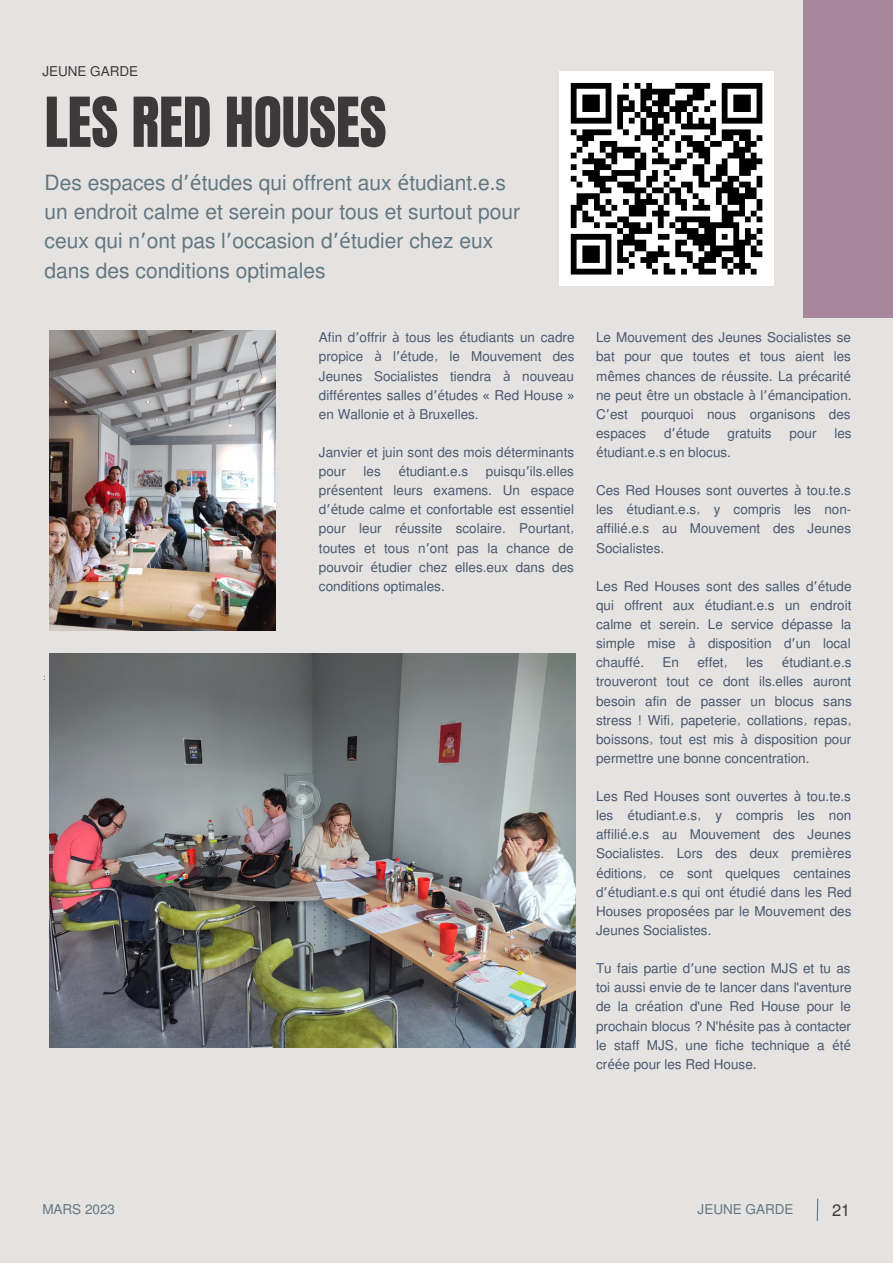
<style>
.page{position:relative;width:893px;height:1264px;background:#fff}
.page>*{position:absolute;margin:0;border:0;box-sizing:border-box;transform-origin:0 0}
.t1{font:58.5px "Anton";letter-spacing:-.005em;color:#3b3939}
.t2{font:21px/29.2px "Mukti";color:#637680}
.t3{font:16.5px "Mukti";color:#3b3939}
.t4{font:13.5px/19px "Mukti";color:#4b586d;text-align:justify}
.t5{font:13.5px "Mukti";color:#637680}
.t6{font:13.5px "Mukti";color:#3b3939}
.s1{font-family:"Noto Sans Gurmukhi"}
.s2{font-family:"Noto Sans"}
</style>
<div class="page">
<div style="left:0;top:0;width:892px;height:1262px;background:#e4e3e2"></div>
<svg style="left:816px;top:1198px;width:2px;height:24px"></svg>
<div style="left:803px;top:0;width:89px;height:318px;background:#a8879d"></div>
<div style="left:559px;top:71px;width:215px;height:215px;background:#fff"></div>
<svg style="left:570px;top:83px;width:193px;height:192px"></svg>
<img style="left:50px;top:653px;width:525px;height:394px">
<img style="left:50px;top:330px;width:226px;height:300px">
<p class="t6" style="left:42px;top:62px;width:97px">JEUNE GARDE</p>
<h1 class="t1" style="left:45px;top:80px;width:343px">LES RED HOUSES</h1>
<h2 class="t2" style="left:45px;top:167px;width:477px">Des espaces d<span class="s1">’</span><span class="s2">é</span>tudes qui offrent aux <span class="s2">é</span>tudiant.e.s un endroit calme et serein pour tous et surtout pour ceux qui n<span class="s1">’</span>ont pas l<span class="s1">’</span>occasion d<span class="s1">’</span><span class="s2">é</span>tudier chez eux dans des conditions optimales</h2>
<p class="t6" style="left:42px;top:665px;width:5px">:</p>
<p class="t4" style="left:319px;top:327px;width:257px">Afin d<span class="s1">’</span>offrir <span class="s2">à</span> tous les <span class="s2">é</span>tudiants un cadre propice <span class="s2">à</span> l<span class="s1">’</span><span class="s2">é</span>tude, le Mouvement des Jeunes Socialistes tiendra <span class="s2">à</span> nouveau diff<span class="s2">é</span>rentes salles d<span class="s1">’</span><span class="s2">é</span>tudes <span class="s2">«</span> Red House <span class="s2">» </span>en Wallonie et <span class="s2">à</span> Bruxelles.</p>
<p class="t4" style="left:319px;top:442px;width:257px">Janvier et juin sont des mois d<span class="s2">é</span>terminants pour</p>
<p class="t4" style="left:319px;top:461px;width:257px;text-indent:167px">puisqu<span class="s1">’</span>ils.elles pr<span class="s2">é</span>sentent leurs examens. Un espace d<span class="s1">’</span><span class="s2">é</span>tude calme et confortable est essentiel pour leur r<span class="s2">é</span>ussite scolaire. Pourtant, toutes et tous n<span class="s1">’</span>ont pas la chance de pouvoir <span class="s2">é</span>tudier chez elles.eux dans des conditions optimales.</p>
<p class="t4" style="left:363px;top:461px;width:19px">les</p>
<p class="t4" style="left:398px;top:461px;width:71px"><span class="s2">é</span>tudiant.e.s</p>
<p class="t4" style="left:596px;top:327px;width:257px">Le Mouvement des Jeunes Socialistes se bat pour que toutes et tous aient les m<span class="s2">ê</span>mes chances de r<span class="s2">é</span>ussite. La pr<span class="s2">é</span>carit<span class="s2">é </span>ne peut <span class="s2">ê</span>tre un obstacle <span class="s2">à</span> l<span class="s1">’</span><span class="s2">é</span>mancipation.<br>C<span class="s1">’</span>est pourquoi nous organisons des espaces</p>
<p class="t4" style="left:664px;top:423px;width:47px">d<span class="s1">’</span><span class="s2">é</span>tude</p>
<p class="t4" style="left:727px;top:423px;width:46px">gratuits</p>
<p class="t4" style="left:789px;top:423px;width:28px">pour</p>
<p class="t4" style="left:834px;top:423px;width:19px">les</p>
<p class="t4" style="left:596px;top:442px;width:136px"><span class="s2">é</span>tudiant.e.s en blocus.</p>
<p class="t4" style="left:596px;top:480px;width:257px">Ces Red Houses sont ouvertes <span class="s2">à</span> tou.te.s les <span class="s2">é</span>tudiant.e.s, y compris les non&shy;affili<span class="s2">é</span>.e.s au Mouvement des Jeunes Socialistes.</p>
<p class="t4" style="left:596px;top:576px;width:257px">Les Red Houses sont des salles d<span class="s1">’</span><span class="s2">é</span>tude qui offrent aux <span class="s2">é</span>tudiant.e.s un endroit calme et serein. Le service d<span class="s2">é</span>passe la simple mise <span class="s2">à</span> disposition d<span class="s1">’</span>un local chauff<span class="s2">é</span>.</p>
<p class="t4" style="left:596px;top:652px;width:257px;text-indent:186px"><span class="s2">é</span>tudiant.e.s trouveront tout ce dont ils.elles auront besoin afin de passer un blocus sans stress ! Wifi, papeterie, collations, repas, boissons, tout est mis <span class="s2">à</span> disposition pour permettre une bonne concentration.</p>
<p class="t4" style="left:596px;top:786px;width:257px">Les Red Houses sont ouvertes <span class="s2">à</span> tou.te.s les <span class="s2">é</span>tudiant.e.s, y compris les non affili<span class="s2">é</span>.e.s au Mouvement des Jeunes Socialistes. Lors des deux premi<span class="s2">è</span>res <span class="s2">é</span>ditions, ce sont quelques centaines d<span class="s1">’</span><span class="s2">é</span>tudiant.e.s qui ont <span class="s2">é</span>tudi<span class="s2">é</span> dans les Red Houses propos<span class="s2">é</span>es par le Mouvement des Jeunes Socialistes.</p>
<p class="t4" style="left:596px;top:958px;width:257px">Tu fais partie d<span class="s1">’</span>une section MJS et tu as toi aussi envie de te lancer dans l'aventure de la cr<span class="s2">é</span>ation d'une Red House pour le prochain blocus ? N'h<span class="s2">é</span>site pas <span class="s2">à</span> contacter le staff MJS, une fiche technique a <span class="s2">é</span>t<span class="s2">é </span>cr<span class="s2">éé</span>e pour les Red House.</p>
<p class="t4" style="left:662px;top:652px;width:18px">En</p>
<p class="t4" style="left:697px;top:652px;width:32px">effet,</p>
<p class="t4" style="left:746px;top:652px;width:19px">les</p>
<p class="t5" style="left:42px;top:1199px;width:74px">MARS 2023</p>
<p class="t3" style="left:832px;top:1198px;width:18px">21</p>
<p class="t5" style="left:697px;top:1199px;width:97px">JEUNE GARDE</p>
</div>
